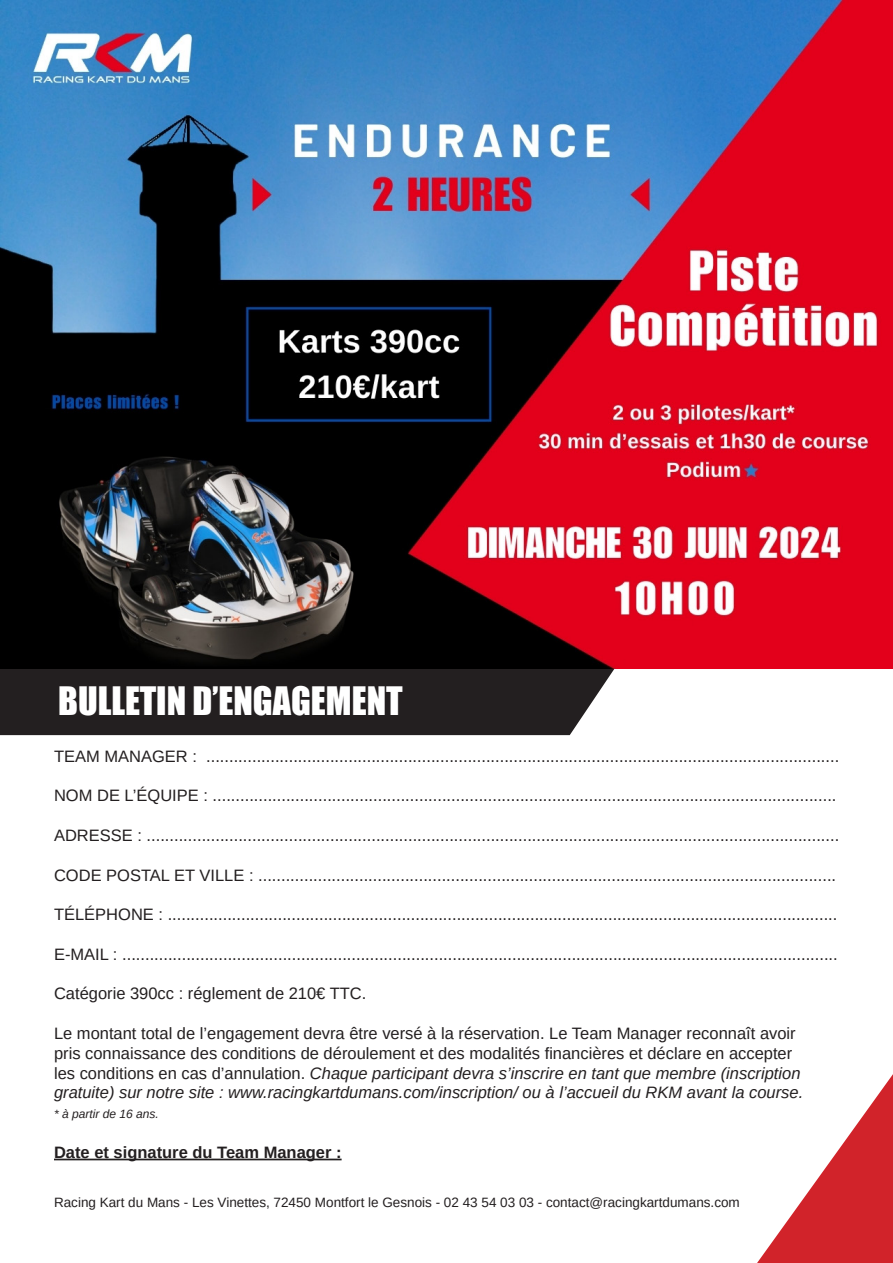
<style>
.page{position:relative;width:893px;height:1263px;background:#fff}
.page>*{position:absolute;margin:0;border:0;box-sizing:border-box;transform-origin:0 0}
.t1{font:36px "Impact";color:#fff}
.t2{font:16.5px/19.8px "Arimo";color:#231f20}
.t3{font:700 16.5px "Arimo";color:#231f20}
.t4{font:13.5px "Arimo";color:#231f20}
.t5{font:italic 12px "Arimo";color:#231f20}
.s1{font-style:italic}
</style>
<div class="page">
<svg style="left:757px;top:1074px;width:136px;height:189px"></svg>
<div style="left:0;top:669px;width:614px;height:66px;background:#231f20"></div>
<hr style="left:54px;top:1158px;width:288px;height:2px;background:#231f20">
<img style="left:0;top:0;width:893px;height:669px">
<p class="t1" style="left:58px;top:673px;width:346px">BULLETIN D’ENGAGEMENT</p>
<p class="t2" style="left:54px;top:746px;width:787px">TEAM MANAGER : ..........................................................................................................................................</p>
<p class="t2" style="left:54px;top:786px;width:784px">NOM DE L’ÉQUIPE : ........................................................................................................................................</p>
<p class="t2" style="left:54px;top:825px;width:787px">ADRESSE : .......................................................................................................................................................</p>
<p class="t2" style="left:54px;top:865px;width:784px">CODE POSTAL ET VILLE : ..............................................................................................................................</p>
<p class="t2" style="left:54px;top:905px;width:785px">TÉLÉPHONE : ..................................................................................................................................................</p>
<p class="t2" style="left:54px;top:944px;width:785px">E-MAIL : ............................................................................................................................................................</p>
<p class="t2" style="left:54px;top:984px;width:314px">Catégorie 390cc : réglement de 210€ TTC.</p>
<p class="t2" style="left:54px;top:1023px;width:751px">Le montant total de l’engagement devra être versé à la réservation. Le Team Manager reconnaît avoir pris connaissance des conditions de déroulement et des modalités financières et déclare en accepter les conditions en cas d’annulation. <span class="s1">Chaque participant devra s’inscrire en tant que membre (inscription gratuite) sur notre site : www.racingkartdumans.com/inscription/ ou à l’accueil du RKM avant la course.</span></p>
<p class="t5" style="left:54px;top:1106px;width:106px">* à partir de 16 ans.</p>
<p class="t3" style="left:54px;top:1141px;width:289px">Date et signature du Team Manager :</p>
<p class="t4" style="left:54px;top:1194px;width:687px">Racing Kart du Mans - Les Vinettes, 72450 Montfort le Gesnois - 02 43 54 03 03 - contact@racingkartdumans.com</p>
</div>
